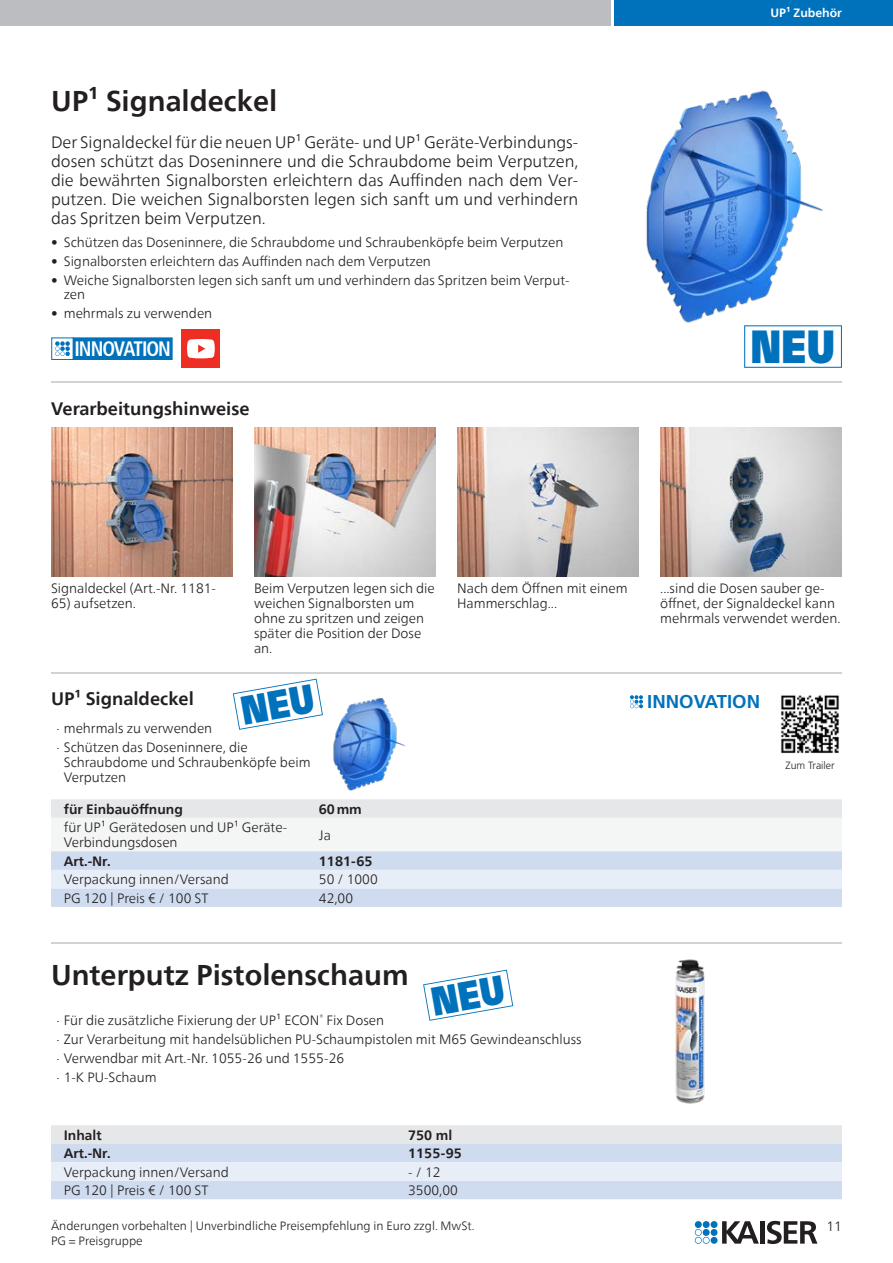
<style>
.page{position:relative;width:893px;height:1263px;background:#fff}
.page>*{position:absolute;margin:0;border:0;box-sizing:border-box;transform-origin:0 0}
.t1{font:900 46.5px "Frutiger LT Std";color:#0072bc;scale:.76 1}
.kaiser-eik-usp-head{font:700 28.5px "Neue Frutiger World";color:#231f20}
.t2{font:700 condensed 21px "Frutiger LT Std";letter-spacing:-.05em;color:#fff;scale:.94 1}
.t3{font:700 18.6px "Frutiger LT Std";color:#0072bc}
.kaiser-eik-infoblock-title{font:700 18px "Neue Frutiger World";color:#231f20}
.kaiser-eik-product-head{font:700 18px "Neue Frutiger World";color:#231f20}
.kaiser-eik-usp-text{font:300 16.5px/19.2px "Neue Frutiger World";color:#231f20;text-align:justify}
.kaiser-eik-infoblock-imagecaption{font:300 13.5px/15px "Neue Frutiger World";color:#231f20}
.kaiser-eik-product-tabletext{font:300 13.5px/15px "Neue Frutiger World";color:#231f20}
.kaiser-eik-product-tabletext-bold{font:700 13.5px "Neue Frutiger World";color:#231f20}
.kaiser_pagina{font:300 13.5px "Neue Frutiger World";color:#231f20}
.kaiser-eik-footer{font:300 12px "Neue Frutiger World";color:#231f20}
.kaiser-eik-chapter-1{font:700 12px "Neue Frutiger World";color:#fff}
.kaiser_tabellentext_std{font:300 10.5px "Frutiger LT Std";color:#231f20}
</style>
<div class="page">
<img style="left:646px;top:90px;width:177px;height:233px">
<hr style="left:51px;top:382px;width:791px;height:1px;background:#d1d2d4">
<img style="left:51px;top:427px;width:182px;height:149px">
<img style="left:254px;top:427px;width:182px;height:149px">
<img style="left:457px;top:427px;width:182px;height:149px">
<img style="left:660px;top:427px;width:182px;height:149px">
<svg style="left:51px;top:799px;width:791px;height:108px"></svg>
<img style="left:333px;top:697px;width:73px;height:94px">
<svg style="left:630px;top:695px;width:13px;height:13px"></svg>
<hr style="left:51px;top:672px;width:791px;height:1px;background:#d1d2d4">
<hr style="left:51px;top:943px;width:791px;height:1px;background:#d1d2d4">
<div style="left:51px;top:337px;width:23px;height:23px;border:1px solid #0072bc"></div>
<div style="left:73px;top:337px;width:100px;height:23px;background:#0072bc;border:1px solid #0072bc"></div>
<svg style="left:55px;top:341px;width:15px;height:15px"></svg>
<div style="left:182px;top:330px;width:38px;height:38px;background:#ee2e22"></div>
<svg style="left:187px;top:339px;width:28px;height:19px"></svg>
<div style="left:614px;top:0;width:279px;height:26px;background:#0072bc"></div>
<div style="left:0;top:0;width:610px;height:26px;background:#bcbdc0"></div>
<div style="left:711px;top:1229px;width:6px;height:7px;background:#0072bc;border-radius:50%"></div>
<div style="left:703px;top:1221px;width:7px;height:7px;background:#0072bc;border-radius:50%"></div>
<div style="left:711px;top:1221px;width:6px;height:7px;background:#0072bc;border-radius:50%"></div>
<div style="left:695px;top:1221px;width:7px;height:7px;background:#0072bc;border-radius:50%"></div>
<div style="left:711px;top:1237px;width:6px;height:7px;background:#0072bc;border-radius:50%"></div>
<svg style="left:695px;top:1229px;width:15px;height:15px"></svg>
<svg style="left:722px;top:1221px;width:37px;height:22px"></svg>
<div style="left:760px;top:1221px;width:5px;height:22px;background:#231f20"></div>
<svg style="left:767px;top:1221px;width:50px;height:23px"></svg>
<img style="left:675px;top:959px;width:30px;height:145px">
<svg style="left:51px;top:1125px;width:791px;height:74px;background:#dbe3ef"></svg>
<svg style="left:744px;top:325px;width:98px;height:43px"></svg>
<img style="left:781px;top:695px;width:58px;height:59px">
<svg style="left:233px;top:679px;width:90px;height:51px"></svg>
<svg style="left:423px;top:970px;width:90px;height:51px"></svg>
<p class="kaiser-eik-usp-head" style="left:51px;top:76px;width:228px">UP¹ Signaldeckel</p>
<p class="kaiser-eik-usp-text" style="left:51px;top:132px;width:529px">Der Signaldeckel für die neuen UP¹ Geräte- und UP¹ Geräte-Verbindungs&shy;dosen schützt das Doseninnere und die Schraubdome beim Verputzen, die bewährten Signalborsten erleichtern das Auffinden nach dem Ver&shy;putzen. Die weichen Signalborsten legen sich sanft um und verhindern das Spritzen beim Verputzen.</p>
<p class="kaiser-eik-infoblock-imagecaption" style="left:51px;top:235px;width:514px">• Schützen das Doseninnere, die Schraubdome und Schraubenköpfe beim Verputzen</p>
<p class="kaiser-eik-infoblock-imagecaption" style="left:51px;top:254px;width:381px">• Signalborsten erleichtern das Auffinden nach dem Verputzen</p>
<p class="kaiser-eik-infoblock-imagecaption" style="left:64px;top:273px;width:507px;line-height:14.4px;text-indent:-13px">• Weiche Signalborsten legen sich sanft um und verhindern das Spritzen beim Verput&shy;zen</p>
<p class="kaiser-eik-infoblock-imagecaption" style="left:51px;top:305px;width:163px">• mehrmals zu verwenden</p>
<p class="t2" style="left:74px;top:336px;width:104px">INNOVATION</p>
<p class="kaiser-eik-infoblock-title" style="left:51px;top:393px;width:200px">Verarbeitungshinweise</p>
<p class="kaiser-eik-chapter-1" style="left:770px;top:2px;width:73px">UP¹ Zubehör</p>
<p class="t1" style="left:751px;top:318px;width:112px">NEU</p>
<p class="kaiser-eik-infoblock-imagecaption" style="left:51px;top:581px;width:166px">Signaldeckel (Art.-Nr. 1181-</p>
<p class="kaiser-eik-infoblock-imagecaption" style="left:51px;top:596px;width:86px">65) aufsetzen.</p>
<p class="kaiser-eik-infoblock-imagecaption" style="left:254px;top:581px;width:182px">Beim Verputzen legen sich die weichen Signalborsten um ohne zu spritzen und zeigen später die Position der Dose an.</p>
<p class="kaiser-eik-infoblock-imagecaption" style="left:457px;top:581px;width:172px">Nach dem Öffnen mit einem<br>Hammerschlag...</p>
<p class="kaiser-eik-infoblock-imagecaption" style="left:660px;top:581px;width:182px">...sind die Dosen sauber ge&shy;öffnet, der Signaldeckel kann mehrmals verwendet werden.</p>
<p class="kaiser-eik-product-head" style="left:51px;top:683px;width:144px">UP¹ Signaldeckel</p>
<p class="kaiser-eik-infoblock-imagecaption" style="left:56px;top:721px;width:157px">· mehrmals zu verwenden</p>
<p class="kaiser-eik-infoblock-imagecaption" style="left:64px;top:740px;width:248px;text-indent:-7px">· Schützen das Doseninnere, die<br>Schraubdome und Schraubenköpfe beim<br>Verputzen</p>
<p class="kaiser-eik-product-tabletext-bold" style="left:64px;top:797px;width:121px">für Einbauöffnung</p>
<p class="kaiser-eik-product-tabletext-bold" style="left:319px;top:797px;width:45px">60mm</p>
<p class="kaiser-eik-product-tabletext" style="left:64px;top:820px;width:225px">für UP¹ Gerätedosen und UP¹ Geräte-<br>Verbindungsdosen</p>
<p class="kaiser-eik-product-tabletext" style="left:319px;top:828px;width:13px">Ja</p>
<p class="kaiser-eik-product-tabletext-bold" style="left:64px;top:849px;width:48px">Art.-Nr.</p>
<p class="kaiser-eik-product-tabletext-bold" style="left:319px;top:849px;width:55px">1181-65</p>
<p class="kaiser-eik-product-tabletext" style="left:64px;top:872px;width:166px">Verpackung innen/Versand</p>
<p class="kaiser-eik-product-tabletext" style="left:319px;top:872px;width:60px">50 / 1000</p>
<p class="kaiser-eik-product-tabletext" style="left:64px;top:891px;width:146px">PG 120 | Preis € / 100 ST</p>
<p class="kaiser-eik-product-tabletext" style="left:319px;top:891px;width:36px">42,00</p>
<p class="kaiser-eik-usp-head" style="left:51px;top:950px;width:359px">Unterputz Pistolenschaum</p>
<p class="kaiser-eik-infoblock-imagecaption" style="left:56px;top:1012px;width:329px">· Für die zusätzliche Fixierung der UP¹ ECON<sup>®</sup> Fix Dosen</p>
<p class="kaiser-eik-infoblock-imagecaption" style="left:56px;top:1032px;width:527px">· Zur Verarbeitung mit handelsüblichen PU-Schaumpistolen mit M65 Gewindeanschluss</p>
<p class="kaiser-eik-infoblock-imagecaption" style="left:56px;top:1051px;width:289px">· Verwendbar mit Art.-Nr. 1055-26 und 1555-26</p>
<p class="kaiser-eik-infoblock-imagecaption" style="left:56px;top:1070px;width:102px">· 1-K PU-Schaum</p>
<p class="kaiser-eik-product-tabletext-bold" style="left:64px;top:1123px;width:39px">Inhalt</p>
<p class="kaiser-eik-product-tabletext-bold" style="left:408px;top:1123px;width:46px">750 ml</p>
<p class="kaiser-eik-product-tabletext-bold" style="left:64px;top:1141px;width:48px">Art.-Nr.</p>
<p class="kaiser-eik-product-tabletext-bold" style="left:408px;top:1141px;width:55px">1155-95</p>
<p class="kaiser-eik-product-tabletext" style="left:64px;top:1164px;width:166px">Verpackung innen/Versand</p>
<p class="kaiser-eik-product-tabletext" style="left:408px;top:1164px;width:34px">- / 12</p>
<p class="kaiser-eik-product-tabletext" style="left:64px;top:1183px;width:146px">PG 120 | Preis € / 100 ST</p>
<p class="kaiser-eik-product-tabletext" style="left:408px;top:1183px;width:51px">3500,00</p>
<p class="kaiser-eik-footer" style="left:51px;top:1216px;width:425px">Änderungen vorbehalten | Unverbindliche Preisempfehlung in Euro zzgl. MwSt.</p>
<p class="kaiser-eik-footer" style="left:51px;top:1231px;width:93px">PG = Preisgruppe</p>
<p class="t3" style="left:647px;top:691px;width:114px">INNOVATION</p>
<p class="kaiser_tabellentext_std" style="left:785px;top:759px;width:51px">Zum Trailer</p>
<p class="kaiser_pagina" style="left:826px;top:1215px;width:17px">11</p>
</div>
